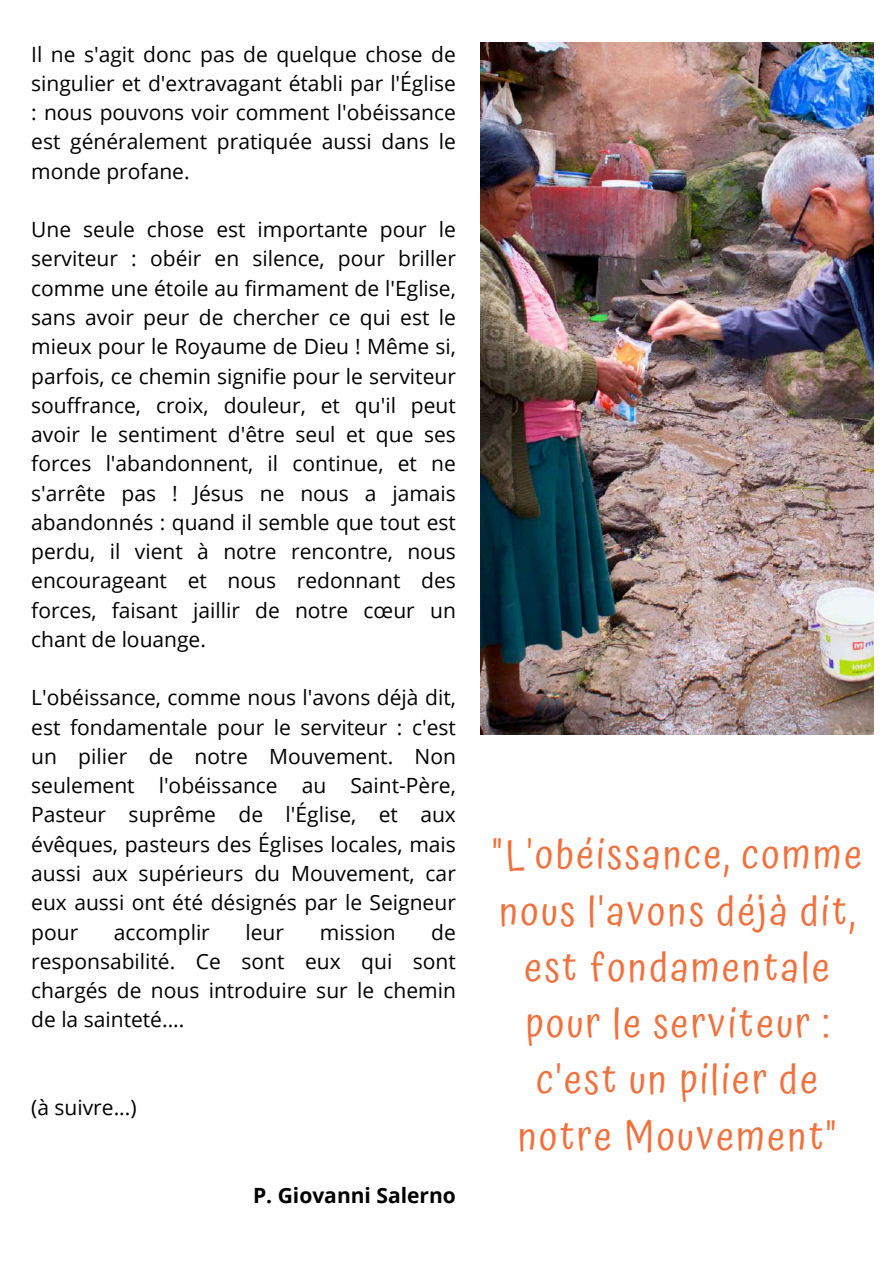
<style>
.page{position:relative;width:894px;height:1264px;background:#fff}
.page>*{position:absolute;margin:0;border:0;box-sizing:border-box;transform-origin:0 0}
.t1{font:40.5px/56.2px "Atma";letter-spacing:.06em;color:#f1703c;text-align:center}
.t2{font:21px/29.2px "Open Sans";color:#000;text-align:justify}
.t3{font:700 21px "Open Sans";color:#000}
</style>
<div class="page">
<img style="left:480px;top:42px;width:393px;height:692px">
<p class="t2" style="left:31px;top:39px;width:426px">Il ne s'agit donc pas de quelque chose de singulier et d'extravagant établi par l'Église : nous pouvons voir comment l'obéissance est généralement pratiquée aussi dans le monde profane.</p>
<p class="t2" style="left:31px;top:214px;width:426px">Une seule chose est importante pour le serviteur : obéir en silence, pour briller comme une étoile au firmament de l'Eglise, sans avoir peur de chercher ce qui est le mieux pour le Royaume de Dieu ! Même si, parfois, ce chemin signifie pour le serviteur souffrance, croix, douleur, et qu'il peut avoir le sentiment d'être seul et que ses forces l'abandonnent, il continue, et ne s'arrête pas ! Jésus ne nous a jamais abandonnés : quand il semble que tout est perdu, il vient à notre rencontre, nous encourageant et nous redonnant des forces, faisant jaillir de notre cœur un chant de louange.</p>
<p class="t2" style="left:31px;top:682px;width:426px">L'obéissance, comme nous l'avons déjà dit, est fondamentale pour le serviteur : c'est un pilier de notre Mouvement. Non seulement l'obéissance au Saint-Père, Pasteur suprême de l'Église, et aux évêques, pasteurs des Églises locales, mais aussi aux supérieurs du Mouvement, car eux aussi ont été désignés par le Seigneur pour</p>
<p class="t2" style="left:31px;top:916px;width:426px;text-indent:400px">de responsabilité. Ce sont eux qui sont chargés de nous introduire sur le chemin de la sainteté....</p>
<p class="t2" style="left:114px;top:916px;width:97px">accomplir</p>
<p class="t2" style="left:245px;top:916px;width:40px">leur</p>
<p class="t2" style="left:320px;top:916px;width:77px">mission</p>
<p class="t2" style="left:31px;top:1092px;width:107px">(à suivre...)</p>
<p class="t3" style="left:253px;top:1180px;width:204px">P. Giovanni Salerno</p>
<h1 class="t1" style="left:492px;top:826px;width:371px">"L'obéissance, comme nous l'avons déjà dit, est fondamentale pour le serviteur : c'est un pilier de notre Mouvement"</h1>
</div>
